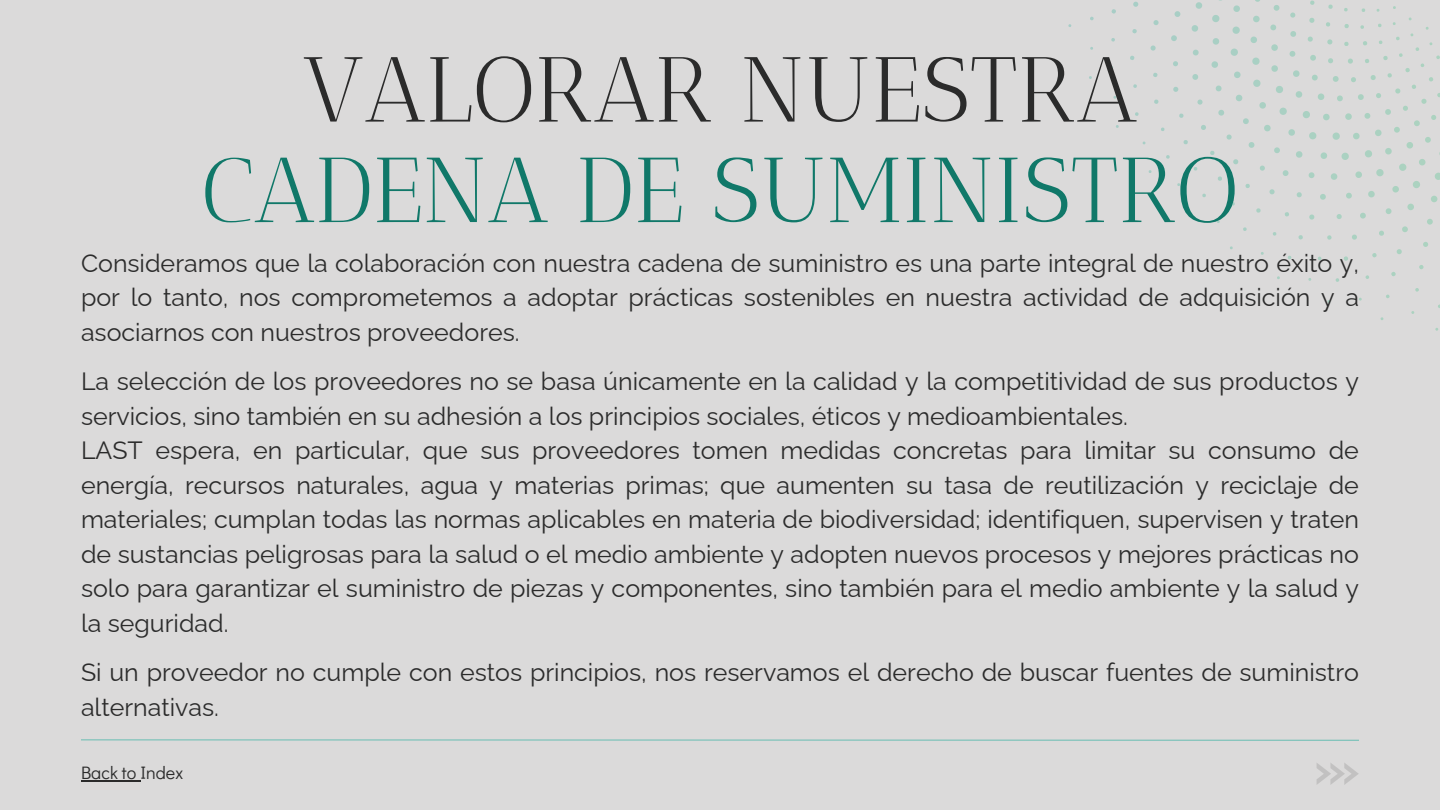
<style>
.page{position:relative;width:1440px;height:810px;background:#dbdada}
.page>*{position:absolute;margin:0;border:0;box-sizing:border-box;transform-origin:0 0}
.t1{font:92px "Antic Didone";color:#107869}
.t2{font:92px "Antic Didone";color:#2b2b2b}
.t3{font:25px/34.5px "Raleway";color:#2b2b2b}
.t4{font:18px "Didact Gothic";color:#2b2b2b}
</style>
<div class="page">
<svg style="left:81px;top:739px;width:1278px;height:2px;background:#a0cac5"></svg>
<svg style="left:1317px;top:763px;width:42px;height:22px"></svg>
<svg style="left:1068px;top:0;width:372px;height:331px"></svg>
<hr style="left:81px;top:780px;width:59px;height:2px;background:#2b2b2b">
<h1 class="t2" style="left:303px;top:35px;width:836px">VALORAR NUESTRA</h1>
<h1 class="t1" style="left:202px;top:136px;width:1038px">CADENA DE SUMINISTRO</h1>
<p class="t3" style="left:81px;top:245px;width:1279px;text-align:justify">Consideramos que la colaboración con nuestra cadena de suministro es una parte integral de nuestro éxito y, por lo tanto, nos comprometemos a adoptar prácticas sostenibles en nuestra actividad de adquisición y a asociarnos con nuestros proveedores.</p>
<p class="t3" style="left:81px;top:364px;width:1279px">La selección de los proveedores no se basa únicamente en la calidad y la competitividad de sus productos y servicios, sino también en su adhesión a los principios sociales, éticos y medioambientales.<br>LAST espera, en particular, que sus proveedores tomen medidas concretas para limitar su consumo de energía, recursos naturales, agua y materias primas; que aumenten su tasa de reutilización y reciclaje de materiales; cumplan todas las normas aplicables en materia de biodiversidad; identifiquen, supervisen y traten de sustancias peligrosas para la salud o el medio ambiente y adopten nuevos procesos y mejores prácticas no solo para garantizar el suministro de piezas y componentes, sino también para el medio ambiente y la salud y la seguridad.</p>
<p class="t3" style="left:81px;top:655px;width:1279px">Si un proveedor no cumple con estos principios, nos reservamos el derecho de buscar fuentes de suministro alternativas.</p>
<p class="t4" style="left:81px;top:760px;width:104px">Back to Index</p>
</div>
